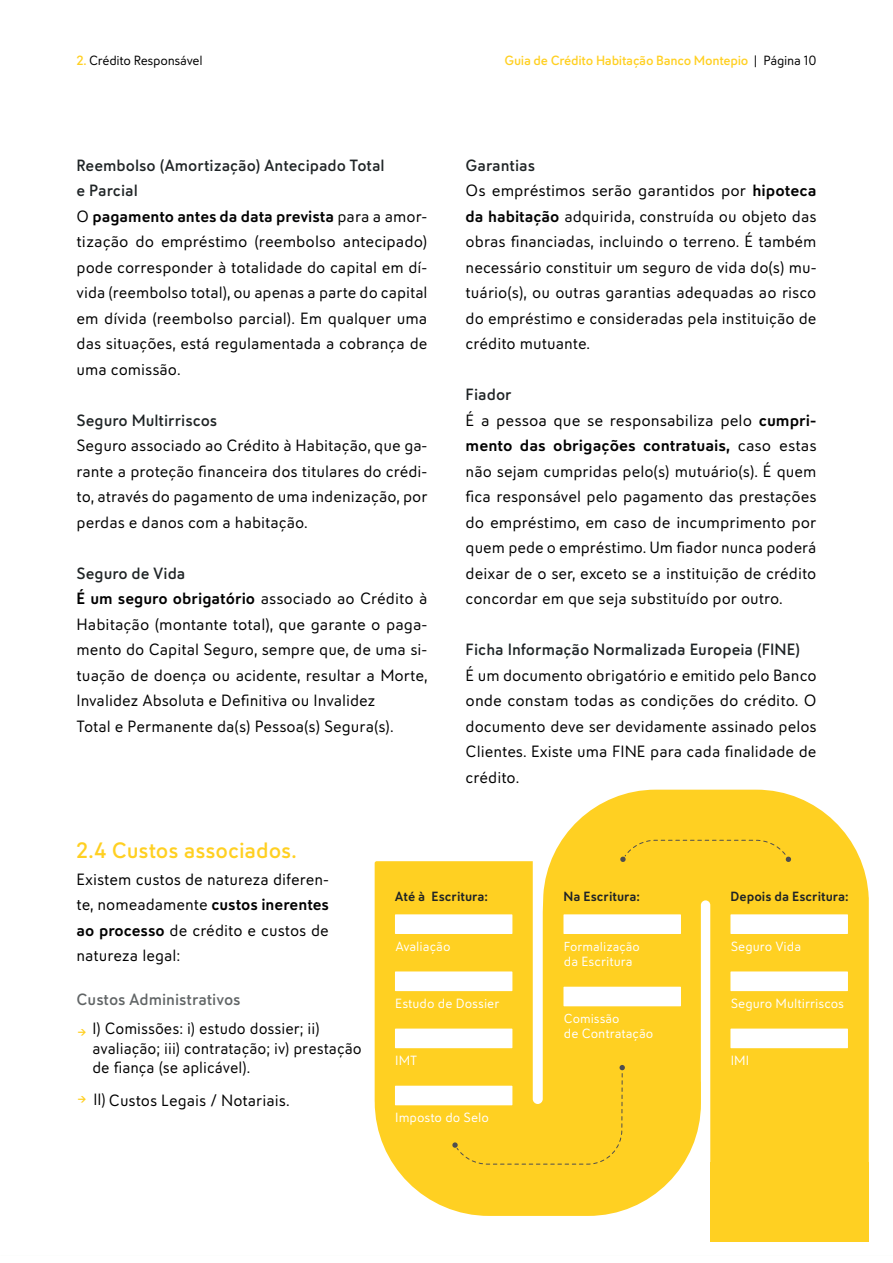
<style>
.page{position:relative;width:893px;height:1263px;background:#fff}
.page>*{position:absolute;margin:0;border:0;box-sizing:border-box;transform-origin:0 0}
.t1{font:500 22.5px "Infoma";letter-spacing:-.005em;color:#ffd022}
.t2{font:19.5px "Infoma";color:#ffd022}
.t3{font:16.5px/25.5px "Infoma";color:#000001}
.t4{font:500 16.5px "Infoma";color:#1f2426}
.t5{font:500 16.5px "Infoma";letter-spacing:-.005em;color:#616566}
.t6{font:13.5px "Infoma";color:#fff}
.t7{font:600 13.5px "Infoma";color:#1f2326}
.t8{font:500 13.5px "Infoma";letter-spacing:-.02em;color:#ffd022}
.t9{font:13.5px "Infoma";letter-spacing:-.02em;color:#000001}
.t10{font:13.2px "Infoma";color:#fff}
.s1{font-weight:500;color:#ffd022}
.s2{font-weight:500;color:#1f2426}
.s3{font-weight:600}
.s4{font-weight:400;color:#000001}
.s5{font-size:19.5px;color:#ffd022}
</style>
<div class="page">
<div style="left:710px;top:1162px;width:159px;height:79px;background:#ffd022"></div>
<svg style="left:375px;top:790px;width:494px;height:426px;fill:#ffd022"></svg>
<div style="left:395px;top:914px;width:117px;height:20px;background:#fff"></div>
<div style="left:395px;top:971px;width:117px;height:20px;background:#fff"></div>
<div style="left:395px;top:1028px;width:117px;height:20px;background:#fff"></div>
<div style="left:395px;top:1086px;width:117px;height:19px;background:#fff"></div>
<div style="left:563px;top:914px;width:118px;height:20px;background:#fff"></div>
<div style="left:730px;top:914px;width:118px;height:20px;background:#fff"></div>
<div style="left:730px;top:971px;width:118px;height:20px;background:#fff"></div>
<div style="left:730px;top:1028px;width:118px;height:20px;background:#fff"></div>
<svg style="left:620px;top:839px;width:171px;height:23px"></svg>
<div style="left:563px;top:987px;width:118px;height:19px;background:#fff"></div>
<svg style="left:452px;top:1065px;width:173px;height:100px"></svg>
<div style="left:710px;top:1164px;width:159px;height:54px;background:#ffd022"></div>
<p class="t9" style="left:77px;top:51px;width:128px"><span class="s1">2.</span> Crédito Responsável</p>
<p class="t3" style="left:77px;top:152px;width:353px"><span class="s2">Reembolso (Amortização) Antecipado Total<br>e Parcial<br></span>O <span class="s3">pagamento antes da data prevista</span> para a amor&shy;tização do empréstimo (reembolso antecipado) pode corresponder à totalidade do capital em dí&shy;vida (reembolso total), ou apenas a parte do capital em dívida (reembolso parcial). Em qualquer uma das situações, está regulamentada a cobrança de uma comissão.</p>
<p class="t4" style="left:77px;top:409px;width:142px">Seguro Multirriscos</p>
<p class="t3" style="left:77px;top:432px;width:353px;text-align:justify">Seguro associado ao Crédito à Habitação, que ga&shy;rante a proteção financeira dos titulares do crédi&shy;to, através do pagamento de uma indenização, por perdas e danos com a habitação.</p>
<p class="t3" style="left:77px;top:560px;width:353px"><span class="s2">Seguro de Vida<br></span><span class="s3">É um seguro obrigatório</span> associado ao Crédito à Habitação (montante total), que garante o paga&shy;mento do Capital Seguro, sempre que, de uma si&shy;tuação de doença ou acidente, resultar a Morte, Invalidez Absoluta e Definitiva ou Invalidez<br>Total e Permanente da(s) Pessoa(s) Segura(s).</p>
<h1 class="t1" style="left:76px;top:834px;width:222px">2.4 Custos associados.</h1>
<p class="t8" style="left:504px;top:50px;width:314px">Guia de Crédito Habitação Banco Montepio <span class="s4">| Página 10</span></p>
<p class="t3" style="left:466px;top:152px;width:352px"><span class="s2">Garantias<br></span>Os empréstimos serão garantidos por <span class="s3">hipoteca da habitação</span> adquirida, construída ou objeto das obras financiadas, incluindo o terreno. É também necessário constituir um seguro de vida do(s) mu&shy;tuário(s), ou outras garantias adequadas ao risco do empréstimo e consideradas pela instituição de crédito mutuante.</p>
<p class="t3" style="left:466px;top:381px;width:353px"><span class="s2">Fiador<br></span>É a pessoa que se responsabiliza pelo <span class="s3">cumpri&shy;mento das obrigações contratuais,</span> caso estas não sejam cumpridas pelo(s) mutuário(s). É quem fica responsável pelo pagamento das prestações do empréstimo, em caso de incumprimento por quem pede o empréstimo. Um fiador nunca poderá deixar de o ser, exceto se a instituição de crédito concordar em que seja substituído por outro.</p>
<p class="t4" style="left:466px;top:638px;width:336px">Ficha Informação Normalizada Europeia (FINE)</p>
<p class="t3" style="left:466px;top:662px;width:353px;text-align:justify">É um documento obrigatório e emitido pelo Banco onde constam todas as condições do crédito. O documento deve ser devidamente assinado pelos Clientes. Existe uma FINE para cada finalidade de crédito.</p>
<p class="t3" style="left:77px;top:866px;width:254px;text-align:justify">Existem custos de natureza diferen&shy;te, nomeadamente <span class="s3">custos inerentes ao processo</span> de crédito e custos de natureza legal:</p>
<p class="t5" style="left:77px;top:988px;width:165px">Custos Administrativos</p>
<p class="t2" style="left:77px;top:1018px;width:12px">→</p>
<p class="t3" style="left:92px;top:1018px;width:271px;line-height:19.5px">I) Comissões: i) estudo dossier; ii) avaliação; iii) contratação; iv) prestação de fiança (se aplicável).</p>
<p class="t3" style="left:93px;top:1086px;width:14px">II)</p>
<p class="t3" style="left:77px;top:1087px;width:215px"><span class="s5">→</span> Custos Legais / Notariais.</p>
<p class="t7" style="left:395px;top:886px;width:95px">Até à Escritura:</p>
<p class="t6" style="left:395px;top:937px;width:57px">Avaliação</p>
<p class="t6" style="left:395px;top:994px;width:106px">Estudo de Dossier</p>
<p class="t6" style="left:395px;top:1051px;width:23px">IMT</p>
<p class="t6" style="left:395px;top:1108px;width:95px">Imposto do Selo</p>
<p class="t7" style="left:563px;top:886px;width:78px">Na Escritura:</p>
<p class="t7" style="left:730px;top:886px;width:120px">Depois da Escritura:</p>
<p class="t10" style="left:564px;top:937px;width:77px">Formalização</p>
<p class="t6" style="left:564px;top:952px;width:70px">da Escritura</p>
<p class="t10" style="left:564px;top:1009px;width:57px">Comissão</p>
<p class="t6" style="left:564px;top:1024px;width:91px">de Contratação</p>
<p class="t6" style="left:731px;top:937px;width:72px">Seguro Vida</p>
<p class="t6" style="left:731px;top:994px;width:115px">Seguro Multirriscos</p>
<p class="t6" style="left:731px;top:1051px;width:20px">IMI</p>
</div>
